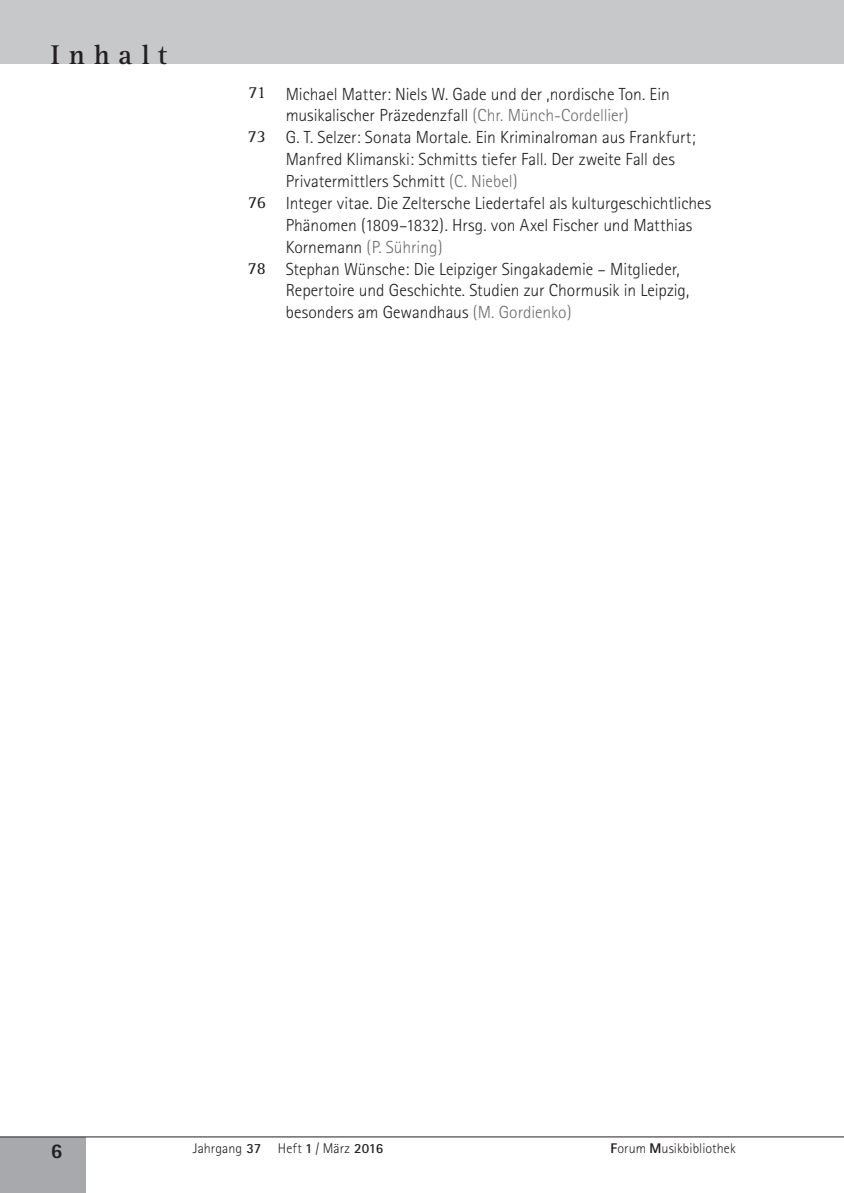
<style>
.page{position:relative;width:844px;height:1193px;background:#fff}
.page>*{position:absolute;margin:0;border:0;box-sizing:border-box;transform-origin:0 0}
.t1{font:700 28px "Rotis Serif";letter-spacing:.325em;color:#231f20}
.t2{font:800 21px "Rotis Sans Serif";color:#231f20}
.Inhaltsverzeichnis{font:300 17.5px/21.9px "Rotis Sans Serif";color:#231f20}
.t3{font:17.5px "Rotis Serif";letter-spacing:-.02em;color:#231f20}
.t4{font:300 14px "Rotis Sans Serif";letter-spacing:.01em;color:#231f20}
.s1{color:#6c6d70}
.s2{font-weight:700}
.s3{font-weight:800}
</style>
<div class="page">
<div style="left:0;top:0;width:843px;height:64px;background:#c7c8ca"></div>
<div style="left:0;top:1137px;width:85px;height:56px;background:#a8a9ad"></div>
<hr style="left:0;top:1136px;width:843px;height:1px;background:#231f20">
<p class="t1" style="left:51px;top:38px;width:118px">Inhalt</p>
<p class="t3" style="left:248px;top:83px;width:19px">71</p>
<p class="t3" style="left:248px;top:126px;width:19px">73</p>
<p class="t3" style="left:248px;top:192px;width:19px">76</p>
<p class="t3" style="left:248px;top:258px;width:19px">78</p>
<p class="Inhaltsverzeichnis" style="left:286px;top:83px;width:385px">Michael Matter: Niels W. Gade und der ‚nordische Ton. Ein musikalischer Präzedenzfall <span class="s1">(Chr. Münch-Cordellier)</span></p>
<p class="Inhaltsverzeichnis" style="left:286px;top:126px;width:411px">G. T. Selzer: Sonata Mortale. Ein Kriminalroman aus Frankfurt;<br>Manfred Klimanski: Schmitts tiefer Fall. Der zweite Fall des<br>Privatermittlers Schmitt <span class="s1">(C. Niebel)</span></p>
<p class="Inhaltsverzeichnis" style="left:286px;top:192px;width:427px">Integer vitae. Die Zeltersche Liedertafel als kulturgeschichtliches<br>Phänomen (1809–1832). Hrsg. von Axel Fischer und Matthias<br>Kornemann <span class="s1">(P. Sühring)</span></p>
<p class="Inhaltsverzeichnis" style="left:286px;top:258px;width:405px">Stephan Wünsche: Die Leipziger Singakademie – Mitglieder,<br>Repertoire und Geschichte. Studien zur Chormusik in Leipzig, besonders am Gewandhaus <span class="s1">(M. Gordienko)</span></p>
<p class="t2" style="left:51px;top:1137px;width:13px">6</p>
<p class="t4" style="left:193px;top:1140px;width:192px">Jahrgang <span class="s2">37</span> Heft <span class="s2">1</span> / März <span class="s2">2016</span></p>
<p class="t4" style="left:610px;top:1140px;width:127px"><span class="s3">F</span>orum <span class="s3">M</span>usikbibliothek</p>
</div>
